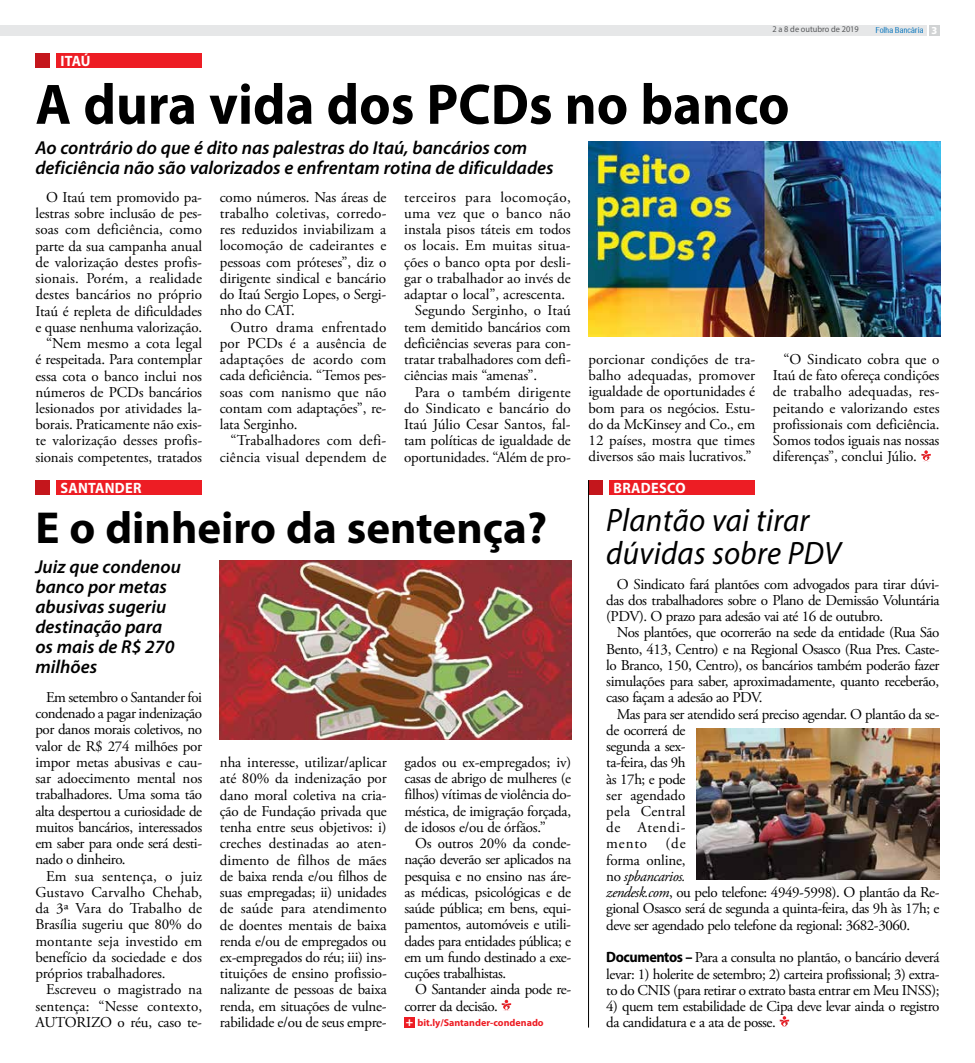
<style>
.page{position:relative;width:975px;height:1063px;background:#fff}
.page>*{position:absolute;margin:0;border:0;box-sizing:border-box;transform-origin:0 0}
.t1{font:700 57.5px "Myriad Pro";color:#000;scale:.95 1}
.t2{font:700 45px "Myriad Pro";color:#000}
.t3{font:italic 32.5px/33.8px "Myriad Pro";letter-spacing:.01em;color:#000;scale:.95 1}
.t4{font:italic 600 18.75px/20px "Myriad Pro";color:#000}
.t5{font:15px/16.2px "Adobe Garamond Pro";letter-spacing:-.01em;color:#000;text-align:justify}
.t6{font:15px/16.2px "Adobe Garamond Pro";letter-spacing:-.03em;color:#000}
.t7{font:15px/16.2px "Adobe Garamond Pro";letter-spacing:.01em;color:#000;text-align:right}
.t8{font:15px "Adobe Garamond Pro";letter-spacing:.03em;color:#000}
.t9{font:700 15px "Myriad Pro";letter-spacing:.02em;color:#fff;scale:.95 1}
.t10{font:15px "Adobe Garamond Pro";letter-spacing:.015em;color:#000}
.t11{font:700 10px "Myriad Pro";color:#ed1d24}
.t12{font:8.75px "Myriad Pro";color:#58595b;scale:.95 1}
.t13{font:8.75px "Alido";letter-spacing:.055em;color:#0072bc;scale:.81 1}
.s1{font-family:"Frutiger";font-weight:900;font-size:10px;color:#fff}
.s2{font-style:italic}
.s3{font-family:"Myriad Pro";font-weight:700}
.s4{font-size:12.5px;color:#fff}
</style>
<div class="page">
<div style="left:0;top:25px;width:926px;height:10px;background:#e6e7e8"></div>
<div style="left:928px;top:25px;width:11px;height:10px;background:#d1d3d4"></div>
<svg style="left:921px;top:450px;width:10px;height:12px"></svg>
<div style="left:35px;top:53px;width:15px;height:14px;background:#c4161c"></div>
<div style="left:57px;top:53px;width:145px;height:14px;background:#ed1d24"></div>
<svg style="left:501px;top:1000px;width:10px;height:11px"></svg>
<svg style="left:779px;top:1016px;width:10px;height:12px"></svg>
<div style="left:35px;top:480px;width:15px;height:14px;background:#c4161c"></div>
<div style="left:588px;top:480px;width:14px;height:14px;background:#c4161c"></div>
<div style="left:57px;top:480px;width:145px;height:14px;background:#ed1d24"></div>
<div style="left:609px;top:480px;width:146px;height:14px;background:#ed1d24"></div>
<div style="left:404px;top:1017px;width:11px;height:11px;background:#ed1d24"></div>
<img style="left:588px;top:142px;width:352px;height:194px">
<img style="left:220px;top:560px;width:351px;height:179px">
<hr style="left:588px;top:480px;width:1px;height:548px;background:#000">
<img style="left:696px;top:729px;width:243px;height:151px">
<p class="t9" style="left:60px;top:51px;width:33px">ITAÚ</p>
<p class="t12" style="left:772px;top:24px;width:92px">2 a 8 de outubro de 2019</p>
<p class="t13" style="left:875px;top:25px;width:77px">Folha Bancária <span class="s1">3</span></p>
<h1 class="t1" style="left:35px;top:67px;width:795px">A dura vida dos PCDs no banco</h1>
<p class="t4" style="left:35px;top:137px;width:519px">Ao contrário do que é dito nas palestras do Itaú, bancários com deficiência não são valorizados e enfrentam rotina de dificuldades</p>
<p class="t5" style="left:35px;top:189px;width:168px;text-align:right">O Itaú tem promovido pa&shy;lestras sobre inclusão de pes&shy;soas com deficiência, como parte da sua campanha anual de valorização destes profis&shy;sionais. Porém, a realidade destes bancários no próprio<br>Itaú é repleta de dificuldades e quase nenhuma valorização. “Nem mesmo a cota legal<br>é respeitada. Para contemplar essa cota o banco inclui nos números de PCDs bancários lesionados por atividades la&shy;borais. Praticamente não exis&shy;te valorização desses profis&shy;sionais competentes, tratados</p>
<p class="t5" style="left:220px;top:189px;width:168px">como números. Nas áreas de trabalho coletivas, corredo&shy;res reduzidos inviabilizam a locomoção de cadeirantes e pessoas com próteses”, diz o dirigente sindical e bancário do Itaú Sergio Lopes, o Sergi&shy;nho do CAT.</p>
<p class="t5" style="left:220px;top:319px;width:168px;text-indent:11px">Outro drama enfrentado por PCDs é a ausência de adaptações de acordo com cada deficiência. “Temos pes&shy;soas com nanismo que não contam com adaptações”, re&shy;lata Serginho.</p>
<p class="t7" style="left:220px;top:433px;width:168px">“Trabalhadores com defi&shy;ciência visual dependem de</p>
<p class="t8" style="left:404px;top:188px;width:168px">terceiros para locomoção,</p>
<p class="t10" style="left:404px;top:204px;width:168px">uma vez que o banco não</p>
<p class="t5" style="left:404px;top:222px;width:168px">instala pisos táteis em todos</p>
<p class="t7" style="left:404px;top:238px;width:168px">os locais. Em muitas situa-</p>
<p class="t5" style="left:404px;top:254px;width:168px">ções o banco opta por desli-</p>
<p class="t5" style="left:404px;top:271px;width:168px">gar o trabalhador ao invés de</p>
<p class="t5" style="left:404px;top:287px;width:162px">adaptar o local”, acrescenta.</p>
<p class="t5" style="left:415px;top:303px;width:157px">Segundo Serginho, o Itaú</p>
<p class="t5" style="left:404px;top:319px;width:168px">tem demitido bancários com</p>
<p class="t5" style="left:404px;top:336px;width:168px">deficiências severas para con-</p>
<p class="t5" style="left:404px;top:352px;width:168px">tratar trabalhadores com defi-</p>
<p class="t5" style="left:404px;top:368px;width:134px">ciências mais “amenas”.</p>
<p class="t7" style="left:415px;top:384px;width:157px">Para o também dirigente</p>
<p class="t5" style="left:404px;top:400px;width:168px">do Sindicato e bancário do</p>
<p class="t5" style="left:404px;top:417px;width:168px">Itaú Júlio Cesar Santos, fal-</p>
<p class="t5" style="left:404px;top:433px;width:168px">tam políticas de igualdade de</p>
<p class="t5" style="left:404px;top:449px;width:168px">oportunidades. “Além de pro-</p>
<p class="t5" style="left:588px;top:351px;width:168px">porcionar condições de tra&shy;balho adequadas, promover igualdade de oportunidades é bom para os negócios. Estu&shy;do da McKinsey and Co., em 12 países, mostra que times diversos são mais lucrativos.”</p>
<p class="t5" style="left:772px;top:351px;width:168px;text-indent:11px">“O Sindicato cobra que o Itaú de fato ofereça condições de trabalho adequadas, res&shy;peitando e valorizando estes profissionais com deficiência.<br>Somos todos iguais nas nossas diferenças”, conclui Júlio.</p>
<p class="t9" style="left:60px;top:478px;width:87px">SANTANDER</p>
<p class="t9" style="left:613px;top:478px;width:77px">BRADESCO</p>
<h2 class="t2" style="left:35px;top:498px;width:513px">E o dinheiro da sentença?</h2>
<h3 class="t3" style="left:606px;top:502px;width:248px">Plantão vai tirar dúvidas sobre PDV</h3>
<p class="t4" style="left:35px;top:557px;width:147px">Juiz que condenou banco por metas abusivas sugeriu destinação para os mais de R$ 270 milhões</p>
<p class="t5" style="left:606px;top:576px;width:335px;text-indent:11px">O Sindicato fará plantões com advogados para tirar dúvi&shy;das dos trabalhadores sobre o Plano de Demissão Voluntária (PDV). O prazo para adesão vai até 16 de outubro.</p>
<p class="t5" style="left:606px;top:625px;width:335px;text-indent:11px">Nos plantões, que ocorrerão na sede da entidade (Rua São Bento, 413, Centro) e na Regional Osasco (Rua Pres. Caste&shy;lo Branco, 150, Centro), os bancários também poderão fazer simulações para saber, aproximadamente, quanto receberão, caso façam a adesão ao PDV.</p>
<p class="t6" style="left:606px;top:706px;width:335px;text-indent:11px">Mas para ser atendido será preciso agendar. O plantão da se&shy;de ocorrerá de<br>segunda a sex-<br>ta-feira, das 9h<br>às 17h; e pode<br>ser agendado<br>pela Central<br>de Atendi-<br>mento (de<br>forma online,<br>no <span class="s2">spbancarios.<br>zendesk.com</span>, ou pelo telefone: 4949-5998). O plantão da Re&shy;gional Osasco será de segunda a quinta-feira, das 9h às 17h; e deve ser agendado pelo telefone da regional: 3682-3060.</p>
<p class="t5" style="left:606px;top:950px;width:335px"><span class="s3">Documentos –</span> Para a consulta no plantão, o bancário deverá levar: 1) holerite de setembro; 2) carteira profissional; 3) extra&shy;to do CNIS (para retirar o extrato basta entrar em Meu INSS);</p>
<p class="t6" style="left:606px;top:999px;width:335px">4) quem tem estabilidade de Cipa deve levar ainda o registro da candidatura e a ata de posse.</p>
<p class="t5" style="left:35px;top:690px;width:168px;text-indent:11px">Em setembro o Santander foi condenado a pagar indenização por danos morais coletivos, no valor de R$ 274 milhões por impor metas abusivas e cau&shy;sar adoecimento mental nos trabalhadores. Uma soma tão alta despertou a curiosidade de muitos bancários, interessados em saber para onde será desti&shy;nado o dinheiro.</p>
<p class="t5" style="left:35px;top:868px;width:168px;text-indent:11px">Em sua sentença, o juiz Gustavo Carvalho Chehab, da 3ª Vara do Trabalho de Brasília sugeriu que 80% do montante seja investido em benefício da sociedade e dos próprios trabalhadores.</p>
<p class="t5" style="left:35px;top:982px;width:168px;text-indent:11px">Escreveu o magistrado na sentença: “Nesse contexto, AUTORIZO o réu, caso te-</p>
<p class="t5" style="left:220px;top:755px;width:168px">nha interesse, utilizar/aplicar até 80% da indenização por dano moral coletiva na cria&shy;ção de Fundação privada que tenha entre seus objetivos: i) creches destinadas ao aten&shy;dimento de filhos de mães de baixa renda e/ou filhos de suas empregadas; ii) unidades de saúde para atendimento de doentes mentais de baixa renda e/ou de empregados ou ex-empregados do réu; iii) ins&shy;tituições de ensino profissio&shy;nalizante de pessoas de baixa renda, em situações de vulne&shy;rabilidade e/ou de seus empre-</p>
<p class="t5" style="left:404px;top:755px;width:168px">gados ou ex-empregados; iv) casas de abrigo de mulheres (e filhos) vítimas de violência do&shy;méstica, de imigração forçada, de idosos e/ou de órfãos.”</p>
<p class="t5" style="left:404px;top:836px;width:168px;text-indent:11px">Os outros 20% da conde&shy;nação deverão ser aplicados na pesquisa e no ensino nas áre&shy;as médicas, psicológicas e de saúde pública; em bens, equi&shy;pamentos, automóveis e utili&shy;dades para entidades pública; e em um fundo destinado a exe&shy;cuções trabalhistas.</p>
<p class="t6" style="left:404px;top:982px;width:168px;text-indent:11px">O Santander ainda pode re&shy;correr da decisão.</p>
<p class="t11" style="left:406px;top:1016px;width:139px"><span class="s4">+</span> bit.ly/Santander-condenado</p>
</div>
